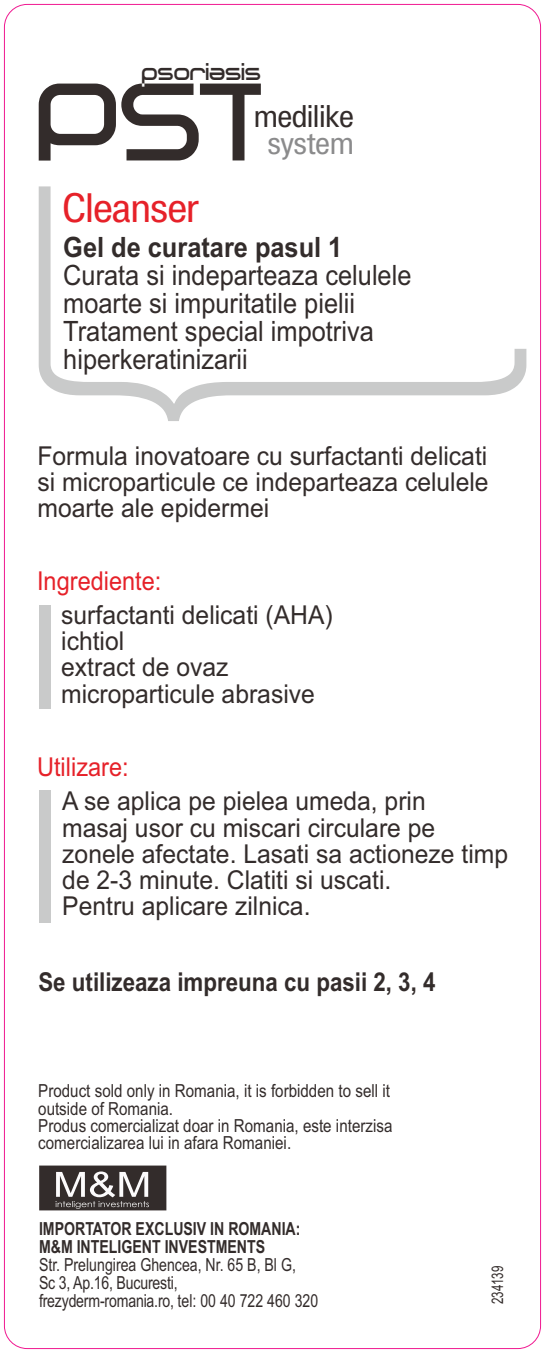
<style>
.page{position:relative;width:545px;height:1353px;background:#fff}
.page>*{position:absolute;margin:0;border:0;box-sizing:border-box;transform-origin:0 0}
.t1{font:40px "PF Paperback";letter-spacing:-.025em;color:#e62129}
.t2{font:30.4px "PF Paperback";letter-spacing:-.02em;color:#332c2b}
.t3{font:30.4px "PF Paperback";letter-spacing:-.02em;color:#8b8b8c}
.t4{font:28px/28px "Arial";color:#332c2b;scale:.9 1}
.t5{font:700 28px "Arial";color:#332c2b;scale:.9 1}
.t6{font:26px/26px "Arial";color:#332c2b;scale:.95 1}
.t7{font:700 26px "Arial";color:#332c2b;scale:.86 1}
.t8{font:26px "Arial";color:#e62129;scale:.9 1}
.t9{font:23.6px "Dekers Bold";color:#332c2b;scale:.9 1}
.t10{font:18px/17.2px "Arial Narrow";color:#332c2b}
.t11{font:18px/18px "Arial Narrow";color:#332c2b;scale:.96 1}
.t12{font:700 18px/18px "Arial Narrow";color:#332c2b;scale:.96 1}
.t13{font:16px "Arial Narrow";color:#332c2b;scale:.88 1}
.s1{color:#fefefe}
</style>
<div class="page">
<svg style="left:39px;top:84px;width:222px;height:77px"></svg>
<svg style="left:39px;top:186px;width:487px;height:235px"></svg>
<div style="left:39px;top:790px;width:11px;height:133px;background:#c9caca"></div>
<div style="left:39px;top:605px;width:11px;height:103px;background:#c9caca"></div>
<svg style="left:39px;top:1165px;width:127px;height:45px;background:#5c5756"></svg>
<p class="t9" style="left:142px;top:62px;width:135px">p<span class="s1">p</span> s<span class="s1">s</span> o<span class="s1">o</span> r<span class="s1">r</span> i<span class="s1">i</span> a<span class="s1">a</span> s<span class="s1">s</span> i<span class="s1">i</span> s<span class="s1">s</span></p>
<p class="t2" style="left:253px;top:103px;width:102px">medilike</p>
<p class="t3" style="left:267px;top:130px;width:88px">system</p>
<h1 class="t1" style="left:62px;top:190px;width:138px">Cleanser</h1>
<p class="t5" style="left:63px;top:236px;width:311px">Gel de curatare pasul 1</p>
<p class="t4" style="left:63px;top:264px;width:388px">Curata si indeparteaza celulele moarte si impuritatile pielii<br>Tratament special impotriva hiperkeratinizarii</p>
<p class="t6" style="left:37px;top:445px;width:476px;text-align:justify">Formula inovatoare cu surfactanti delicati si microparticule ce indeparteaza celulele moarte ale epidermei</p>
<p class="t8" style="left:37px;top:571px;width:140px">Ingrediente:</p>
<p class="t6" style="left:61px;top:604px;width:287px">surfactanti delicati (AHA) ichtiol<br>extract de ovaz microparticule abrasive</p>
<p class="t8" style="left:37px;top:757px;width:103px">Utilizare:</p>
<p class="t6" style="left:62px;top:791px;width:470px">A se aplica pe pielea umeda, prin<br>masaj usor cu miscari circulare pe zonele afectate. Lasati sa actioneze timp de 2-3 minute. Clatiti si uscati.<br>Pentru aplicare zilnica.</p>
<p class="t7" style="left:38px;top:971px;width:463px">Se utilizeaza impreuna cu pasii 2, 3, 4</p>
<p class="t10" style="left:38px;top:1084px;width:355px">Product sold only in Romania, it is forbidden to sell it outside of Romania.<br>Produs comercializat doar in Romania, este interzisa comercializarea lui in afara Romaniei.</p>
<p class="t12" style="left:39px;top:1221px;width:274px">IMPORTATOR EXCLUSIV IN ROMANIA:<br>M&amp;M INTELIGENT INVESTMENTS</p>
<p class="t11" style="left:39px;top:1257px;width:292px">Str. Prelungirea Ghencea, Nr. 65 B, Bl G,<br>Sc 3, Ap.16, Bucuresti,<br>frezyderm-romania.ro, tel: 00 40 722 460 320</p>
<p class="t13" style="left:491px;top:1304px;width:45px;rotate:-90deg">234139</p>
</div>
